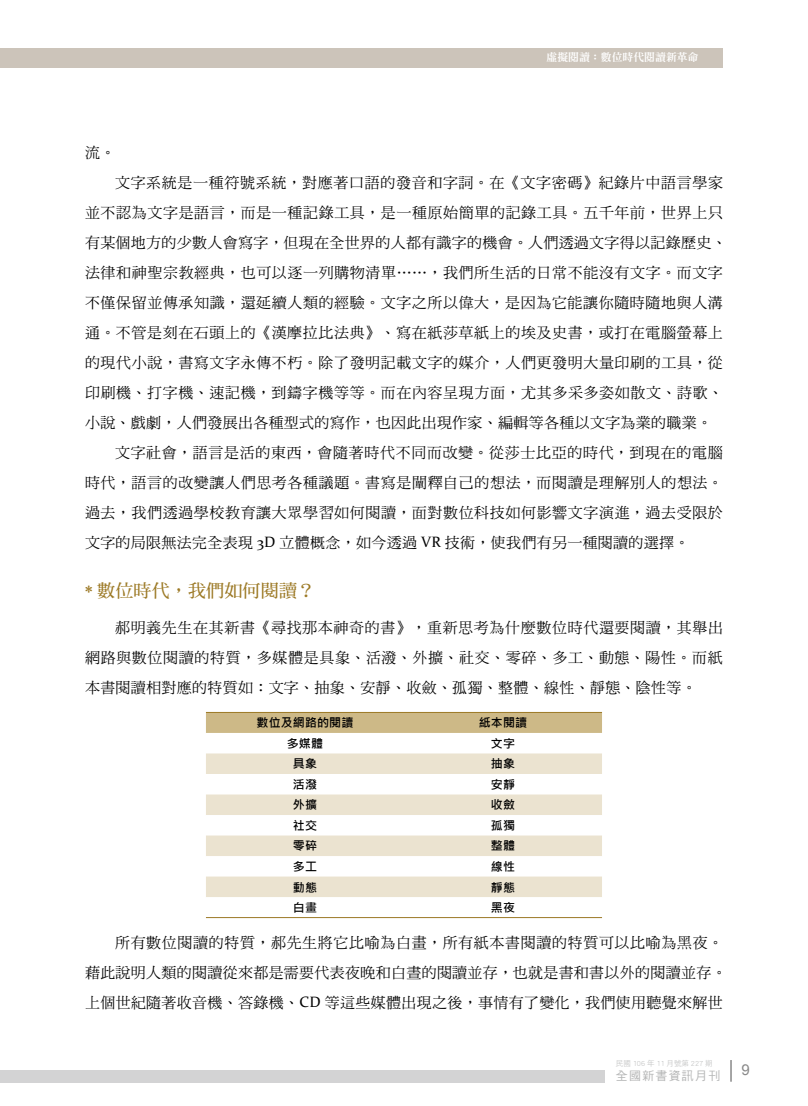
<style>
.page{position:relative;width:808px;height:1106px;background:#fff}
.page>*{position:absolute;margin:0;border:0;box-sizing:border-box;transform-origin:0 0}
.t1{font:18px "DF Ming Std W7";letter-spacing:.01em;color:#9c7925}
.t2{font:15px/30px "DF Ming Std W5";letter-spacing:.04em;color:#000;text-align:justify}
.t3{font:15px/30px "DF Ming Std W5";letter-spacing:.02em;color:#000}
.t4{font:15px "Arial";color:#898989}
.t5{font:700 12px "Microsoft Jheng Hei";letter-spacing:.01em;color:#000}
.t6{font:12px "DF Hei Std W5";letter-spacing:.1em;color:#b5b6b6}
.t7{font:10.8px "DF Ming Std W9";color:#fff}
.t8{font:7.5px "DF Hei Std W3";color:#b5b6b6}
.s1{font-family:"Constantia"}
</style>
<div class="page">
<svg style="left:731px;top:1060px;width:1px;height:21px"></svg>
<div style="left:0;top:1069px;width:605px;height:13px;background:#d3d3d4"></div>
<div style="left:0;top:49px;width:723px;height:19px;background:#ccc4ba"></div>
<div style="left:206px;top:713px;width:396px;height:20px;background:#cdb987"></div>
<svg style="left:206px;top:753px;width:396px;height:144px;fill:#ebe3d0"></svg>
<hr style="left:206px;top:712px;width:198px;height:1px;background:#9c7925">
<hr style="left:404px;top:712px;width:198px;height:1px;background:#9c7925">
<hr style="left:206px;top:917px;width:198px;height:1px;background:#9c7925">
<hr style="left:404px;top:917px;width:198px;height:1px;background:#9c7925">
<p class="t7" style="left:546px;top:51px;width:154px">虛擬閱讀：數位時代閱讀新革命</p>
<p class="t2" style="left:85px;top:137px;width:32px">流。</p>
<p class="t2" style="left:115px;top:167px;width:609px">文字系統是一種符號系統，對應著口語的發音和字詞。在《文字密碼》紀錄片中語言學家</p>
<p class="t2" style="left:85px;top:197px;width:639px">並不認為文字是語言，而是一種記錄工具，是一種原始簡單的記錄工具。五千年前，世界上只</p>
<p class="t3" style="left:85px;top:227px;width:643px">有某個地方的少數人會寫字，但現在全世界的人都有識字的機會。人們透過文字得以記錄歷史、</p>
<p class="t2" style="left:85px;top:257px;width:639px">法律和神聖宗教經典，也可以逐一列購物清單……，我們所生活的日常不能沒有文字。而文字</p>
<p class="t2" style="left:85px;top:287px;width:639px">不僅保留並傳承知識，還延續人類的經驗。文字之所以偉大，是因為它能讓你隨時隨地與人溝</p>
<p class="t2" style="left:85px;top:317px;width:639px">通。不管是刻在石頭上的《漢摩拉比法典》、寫在紙莎草紙上的埃及史書，或打在電腦螢幕上</p>
<p class="t2" style="left:85px;top:347px;width:639px">的現代小說，書寫文字永傳不朽。除了發明記載文字的媒介，人們更發明大量印刷的工具，從</p>
<p class="t2" style="left:85px;top:377px;width:639px">印刷機、打字機、速記機，到鑄字機等等。而在內容呈現方面，尤其多采多姿如散文、詩歌、</p>
<p class="t3" style="left:85px;top:407px;width:629px">小說、戲劇，人們發展出各種型式的寫作，也因此出現作家、編輯等各種以文字為業的職業。</p>
<p class="t2" style="left:115px;top:437px;width:609px">文字社會，語言是活的東西，會隨著時代不同而改變。從莎士比亞的時代，到現在的電腦</p>
<p class="t2" style="left:85px;top:467px;width:639px">時代，語言的改變讓人們思考各種議題。書寫是闡釋自己的想法，而閱讀是理解別人的想法。</p>
<p class="t2" style="left:85px;top:497px;width:639px">過去，我們透過學校教育讓大眾學習如何閱讀，面對數位科技如何影響文字演進，過去受限於</p>
<p class="t3" style="left:85px;top:527px;width:606px">文字的局限無法完全表現 <span class="s1">3D</span> 立體概念，如今透過 <span class="s1">VR</span> 技術，使我們有另一種閱讀的選擇。</p>
<p class="t1" style="left:85px;top:581px;width:232px">* 數位時代，我們如何閱讀？</p>
<p class="t2" style="left:85px;top:612px;width:639px;text-indent:30px">郝明義先生在其新書《尋找那本神奇的書》，重新思考為什麼數位時代還要閱讀，其舉出網路與數位閱讀的特質，多媒體是具象、活潑、外擴、社交、零碎、多工、動態、陽性。而紙本書閱讀相對應的特質如：文字、抽象、安靜、收斂、孤獨、整體、線性、靜態、陰性等。</p>
<p class="t5" style="left:257px;top:715px;width:98px">數位及網路的閱讀</p>
<p class="t5" style="left:479px;top:715px;width:50px">紙本閱讀</p>
<p class="t5" style="left:287px;top:736px;width:38px">多媒體</p>
<p class="t5" style="left:491px;top:736px;width:26px">文字</p>
<p class="t5" style="left:293px;top:756px;width:26px">具象</p>
<p class="t5" style="left:491px;top:756px;width:26px">抽象</p>
<p class="t5" style="left:293px;top:777px;width:26px">活潑</p>
<p class="t5" style="left:491px;top:777px;width:26px">安靜</p>
<p class="t5" style="left:293px;top:797px;width:26px">外擴</p>
<p class="t5" style="left:491px;top:797px;width:26px">收斂</p>
<p class="t5" style="left:293px;top:818px;width:26px">社交</p>
<p class="t5" style="left:491px;top:818px;width:26px">孤獨</p>
<p class="t5" style="left:293px;top:838px;width:26px">零碎</p>
<p class="t5" style="left:491px;top:838px;width:26px">整體</p>
<p class="t5" style="left:293px;top:859px;width:26px">多工</p>
<p class="t5" style="left:491px;top:859px;width:26px">線性</p>
<p class="t5" style="left:293px;top:879px;width:26px">動態</p>
<p class="t5" style="left:491px;top:879px;width:26px">靜態</p>
<p class="t5" style="left:293px;top:900px;width:26px">白畫</p>
<p class="t5" style="left:491px;top:900px;width:26px">黑夜</p>
<p class="t3" style="left:85px;top:927px;width:643px;text-indent:30px">所有數位閱讀的特質，郝先生將它比喻為白畫，所有紙本書閱讀的特質可以比喻為黑夜。藉此說明人類的閱讀從來都是需要代表夜晚和白晝的閱讀並存，也就是書和書以外的閱讀並存。上個世紀隨著收音機、答錄機、<span class="s1">CD</span> 等這些媒體出現之後，事情有了變化，我們使用聽覺來解世</p>
<p class="t8" style="left:616px;top:1059px;width:98px">民國 106 年 11 月號第 227 期</p>
<p class="t6" style="left:616px;top:1069px;width:106px">全國新書資訊月刊</p>
<p class="t4" style="left:742px;top:1059px;width:10px">9</p>
</div>
